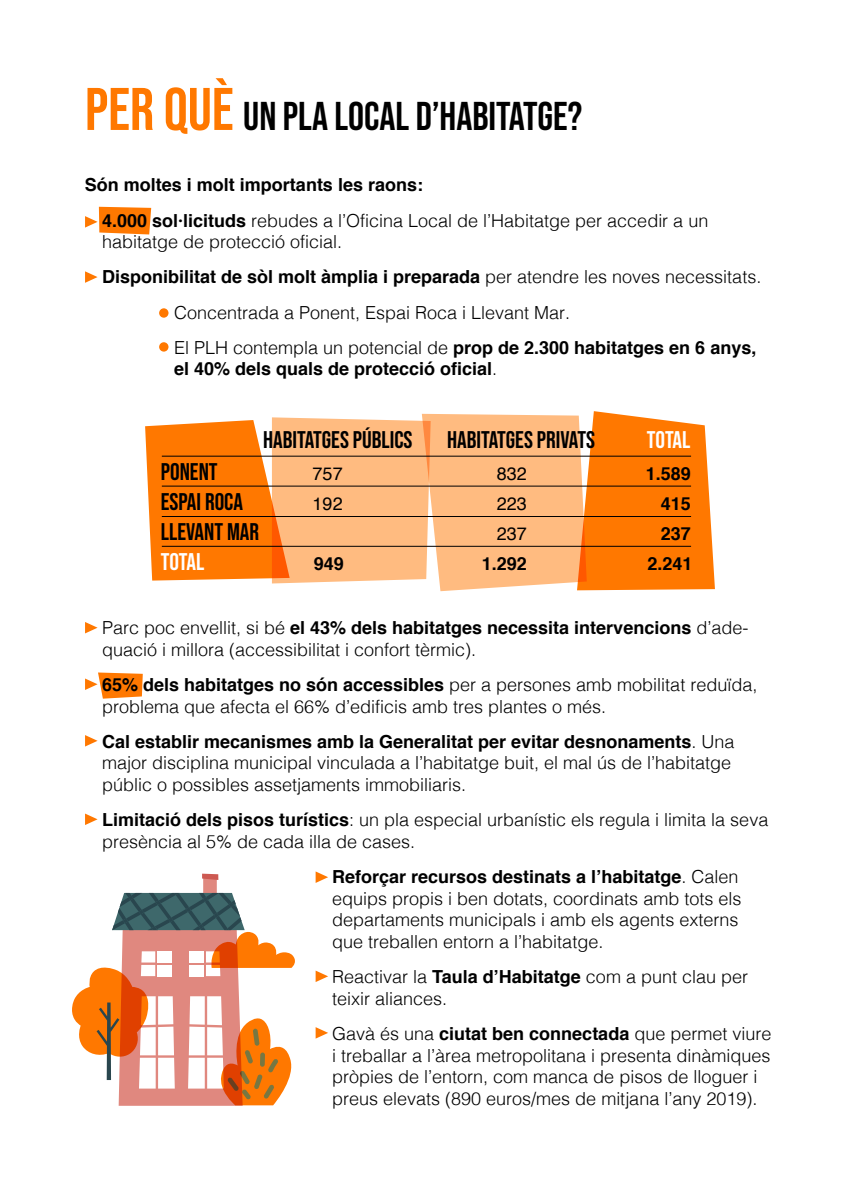
<style>
.page{position:relative;width:842px;height:1191px;background:#fff}
.page>*{position:absolute;margin:0;border:0;box-sizing:border-box;transform-origin:0 0}
.t1{font:40px "Bebas Neue";color:#000}
.t2{font:24px/30px "Bebas Neue";color:#000}
.t3{font:24px "Bebas Neue";letter-spacing:-.005em;color:#fff}
.t4{font:300 18px/21.6px "Helvetica";color:#000}
.t5{font:700 18px "Helvetica";color:#000}
.t6{font:18px "Helvetica";color:#000}
.s1{font-size:60px;color:#ff7800}
.s2{font-weight:700}
.s3{font-weight:300}
</style>
<div class="page">
<svg style="left:145px;top:411px;width:570px;height:180px;background:#fda75b"></svg>
<svg style="left:85px;top:207px;width:66px;height:27px"></svg>
<svg style="left:85px;top:271px;width:13px;height:12px"></svg>
<svg style="left:85px;top:622px;width:13px;height:11px"></svg>
<svg style="left:85px;top:672px;width:58px;height:26px"></svg>
<svg style="left:85px;top:735px;width:13px;height:11px"></svg>
<svg style="left:85px;top:813px;width:13px;height:12px"></svg>
<svg style="left:316px;top:970px;width:12px;height:12px"></svg>
<svg style="left:316px;top:1027px;width:12px;height:11px"></svg>
<svg style="left:316px;top:871px;width:12px;height:12px"></svg>
<svg style="left:72px;top:873px;width:223px;height:232px"></svg>
<hr style="left:162px;top:456px;width:529px;height:1px;background:#000">
<hr style="left:162px;top:486px;width:529px;height:1px;background:#000">
<hr style="left:162px;top:516px;width:529px;height:1px;background:#000">
<hr style="left:162px;top:546px;width:529px;height:1px;background:#000">
<div style="left:159px;top:308px;width:9px;height:10px;background:#ff7800;border-radius:50%"></div>
<div style="left:159px;top:342px;width:9px;height:9px;background:#ff7800;border-radius:50%"></div>
<h1 class="t1" style="left:85px;top:93px;width:499px"><span class="s1">PER QUÈ</span> UN PLA LOCAL D’HABITATGE?</h1>
<p class="t5" style="left:85px;top:170px;width:340px">Són moltes i molt importants les raons:</p>
<p class="t4" style="left:102px;top:208px;width:608px"><span class="s2">4.000 sol·licituds</span> rebudes a l’Oficina Local de l’Habitatge per accedir a un habitatge de protecció oficial.</p>
<p class="t4" style="left:174px;top:258px;width:589px;line-height:35.2px;text-indent:-72px"><span class="s2">Disponibilitat de sòl molt àmplia i preparada</span> per atendre les noves necessitats.<br>Concentrada a Ponent, Espai Roca i Llevant Mar.<br>El PLH contempla un potencial de <span class="s2">prop de 2.300 habitatges en 6 anys,</span></p>
<p class="t5" style="left:174px;top:354px;width:325px">el 40% dels quals de protecció oficial<span class="s3">.</span></p>
<h2 class="t2" style="left:263px;top:424px;width:151px">HABITATGES PÚBLICS</h2>
<h2 class="t2" style="left:447px;top:424px;width:149px">HABITATGES PRIVATS</h2>
<h2 class="t3" style="left:647px;top:425px;width:45px">TOTAL</h2>
<h2 class="t2" style="left:161px;top:456px;width:100px">PONENT<br>ESPAI ROCA<br>LLEVANT MAR</h2>
<h2 class="t3" style="left:161px;top:547px;width:45px">TOTAL</h2>
<p class="t6" style="left:313px;top:459px;width:32px">757</p>
<p class="t6" style="left:497px;top:459px;width:32px">832</p>
<p class="t5" style="left:646px;top:458px;width:47px">1.589</p>
<p class="t6" style="left:313px;top:489px;width:32px">192</p>
<p class="t6" style="left:497px;top:489px;width:32px">223</p>
<p class="t5" style="left:661px;top:488px;width:32px">415</p>
<p class="t6" style="left:497px;top:519px;width:32px">237</p>
<p class="t5" style="left:661px;top:518px;width:32px">237</p>
<p class="t5" style="left:314px;top:548px;width:32px">949</p>
<p class="t5" style="left:482px;top:548px;width:47px">1.292</p>
<p class="t5" style="left:647px;top:548px;width:47px">2.241</p>
<p class="t4" style="left:102px;top:615px;width:648px">Parc poc envellit, si bé <span class="s2">el 43% dels habitatges necessita intervencions</span> d’ade&shy;quació i millora (accessibilitat i confort tèrmic).</p>
<p class="t4" style="left:102px;top:672px;width:657px"><span class="s2">65% dels habitatges no són accessibles</span> per a persones amb mobilitat reduïda, problema que afecta el 66% d’edificis amb tres plantes o més.</p>
<p class="t4" style="left:102px;top:729px;width:634px"><span class="s2">Cal establir mecanismes amb la Generalitat per evitar desnonaments</span>. Una major disciplina municipal vinculada a l’habitatge buit, el mal ús de l’habitatge públic o possibles assetjaments immobiliaris.</p>
<p class="t4" style="left:102px;top:807px;width:668px"><span class="s2">Limitació dels pisos turístics</span>: un pla especial urbanístic els regula i limita la seva presència al 5% de cada illa de cases.</p>
<p class="t4" style="left:332px;top:864px;width:411px"><span class="s2">Reforçar recursos destinats a l’habitatge</span>. Calen equips propis i ben dotats, coordinats amb tots els departaments municipals i amb els agents externs que treballen entorn a l’habitatge.</p>
<p class="t4" style="left:332px;top:964px;width:417px">Reactivar la <span class="s2">Taula d’Habitatge</span> com a punt clau per teixir aliances.</p>
<p class="t4" style="left:332px;top:1021px;width:441px">Gavà és una <span class="s2">ciutat ben connectada</span> que permet viure i treballar a l’àrea metropolitana i presenta dinàmiques pròpies de l’entorn, com manca de pisos de lloguer i preus elevats (890 euros/mes de mitjana l’any 2019).</p>
</div>
